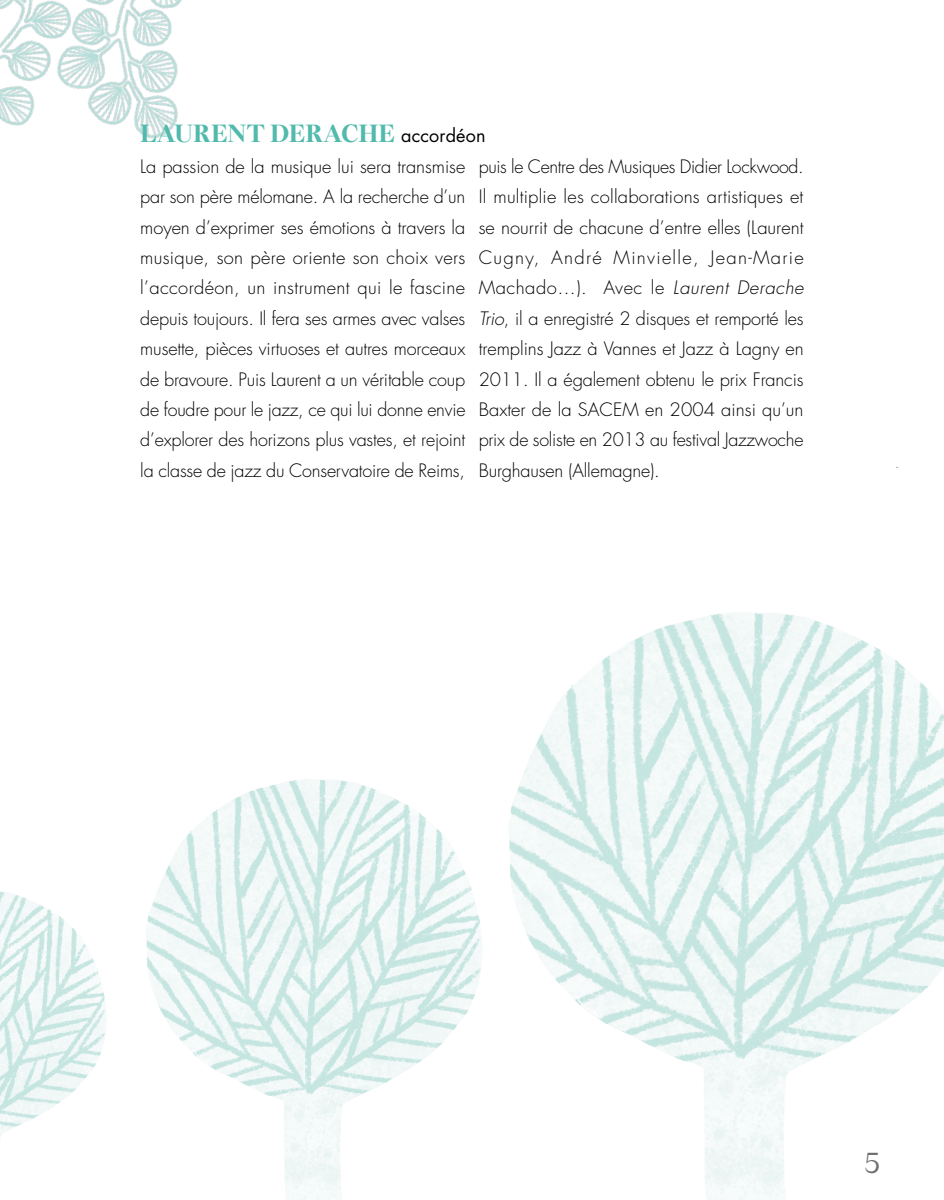
<style>
.page{position:relative;width:944px;height:1200px;background:#fff}
.page>*{position:absolute;margin:0;border:0;box-sizing:border-box;transform-origin:0 0}
.FOLIO{font:29.25px "Nantes";color:#706f6f}
._03_01_NOM{font:700 24.75px "Nantes";letter-spacing:.015em;color:#51baad}
._03_02_BIO{font:300 18px/30.4px "Futura Std";letter-spacing:-.01em;color:#000;text-align:justify}
.s1{font-family:"Futura Std";font-weight:400;font-size:18px;color:#000}
.s2{font-style:italic}
</style>
<div class="page">
<img style="left:0;top:891px;width:106px;height:246px">
<img style="left:146px;top:779px;width:336px;height:420px">
<img style="left:509px;top:612px;width:435px;height:587px">
<img style="left:0;top:0;width:182px;height:139px">
<p class="_03_01_NOM" style="left:140px;top:115px;width:347px">LAURENT DERACHE <span class="s1">accordéon</span></p>
<p class="_03_02_BIO" style="left:140px;top:152px;width:327px">La passion de la musique lui sera transmise par son père mélomane. A la recherche d’un moyen d’exprimer ses émotions à travers la musique, son père oriente son choix vers l’accordéon, un instrument qui le fascine depuis toujours. Il fera ses armes avec valses musette, pièces virtuoses et autres morceaux de bravoure. Puis Laurent a un véritable coup de foudre pour le jazz, ce qui lui donne envie d’explorer des horizons plus vastes, et rejoint la classe de jazz du Conservatoire de Reims,</p>
<p class="_03_02_BIO" style="left:479px;top:152px;width:326px">puis le Centre des Musiques Didier Lockwood.</p>
<p class="_03_02_BIO" style="left:479px;top:182px;width:327px">Il multiplie les collaborations artistiques et se nourrit de chacune d’entre elles (Laurent Cugny, André Minvielle, Jean-Marie Machado…). Avec le <span class="s2">Laurent Derache Trio</span>, il a enregistré 2 disques et remporté les tremplins Jazz à Vannes et Jazz à Lagny en 2011. Il a également obtenu le prix Francis Baxter de la SACEM en 2004 ainsi qu’un prix de soliste en 2013 au festival Jazzwoche Burghausen (Allemagne).</p>
<p class="FOLIO" style="left:864px;top:1141px;width:17px">5</p>
</div>
